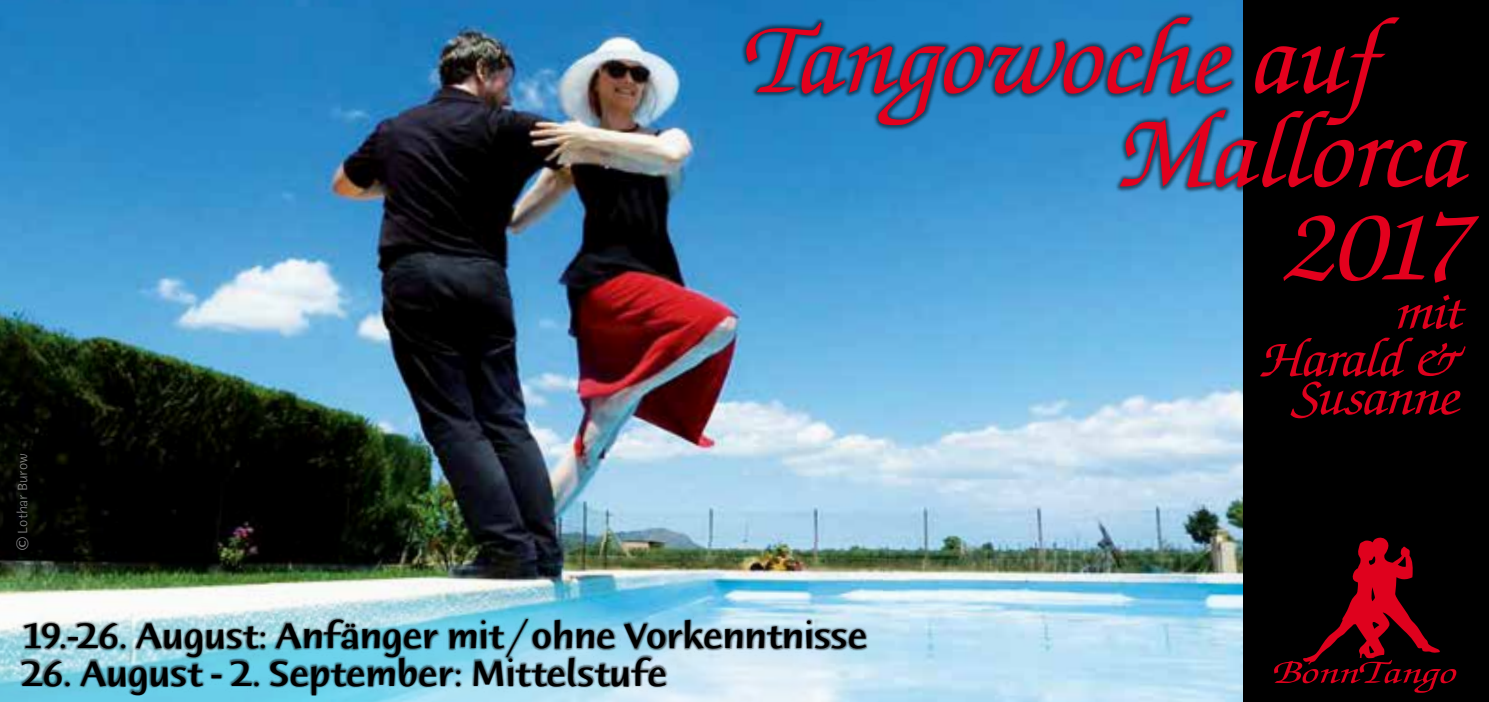
<style>
.page{position:relative;width:1489px;height:702px;background:#fff}
.page>*{position:absolute;margin:0;border:0;box-sizing:border-box;transform-origin:0 0}
.t1{font:italic 500 104.75px "Zapf Chancery";color:#e3001d;scale:1.05 1}
.t2{font:500 38px "Humana Sans ITC";letter-spacing:-.015em;color:#000;scale:1.05 1}
.t3{font:300 14.25px "Humana Sans ITC";color:#a9a9aa;scale:1.05 1}
.s1{font-family:"Verdana";font-weight:400}
</style>
<div class="page">
<img style="left:0;top:0;width:1243px;height:702px">
<div style="left:1243px;top:0;width:245px;height:702px;background:#000"></div>
<svg style="left:1274px;top:537px;width:182px;height:155px"></svg>
<svg style="left:1260px;top:337px;width:205px;height:81px"></svg>
<svg style="left:1397px;top:294px;width:69px;height:35px"></svg>
<div style="left:741px;top:12px;width:743px;height:276px;background:#000;opacity:.5"></div>
<img style="left:0;top:543px;width:882px;height:159px">
<div style="left:20px;top:616px;width:848px;height:80px;background:#000;opacity:.53"></div>
<p class="t3" style="left:15px;top:551px;width:95px;rotate:-90deg"><span class="s1">©</span> Lothar Burow</p>
<h1 class="t1" style="left:739px;top:5px;width:606px">Tangowoche auf</h1>
<h1 class="t1" style="left:1113px;top:99px;width:333px">Mallorca</h1>
<h1 class="t1" style="left:1281px;top:192px;width:177px">2017</h1>
<p class="t2" style="left:25px;top:616px;width:804px">19.-26. August: Anfänger mit/ohne Vorkenntnisse</p>
<p class="t2" style="left:22px;top:653px;width:616px">26. August - 2. September: Mittelstufe</p>
</div>
